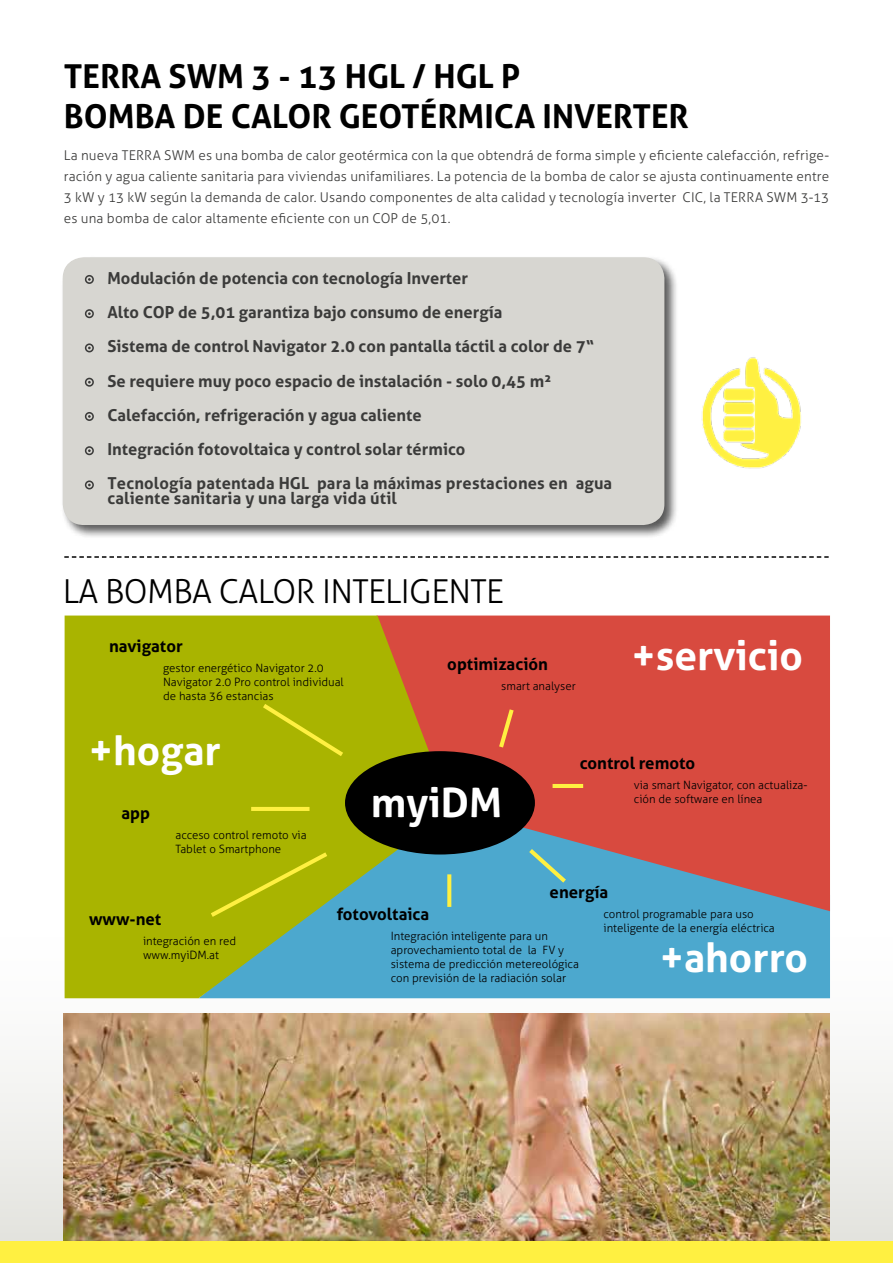
<style>
.page{position:relative;width:893px;height:1263px;background:#fff}
.page>*{position:absolute;margin:0;border:0;box-sizing:border-box;transform-origin:0 0}
.t1{font:700 40.5px "Aller";color:#fff}
.t2{font:700 33px/39.6px "Aller";color:#000}
.t3{font:300 33px "Aller";letter-spacing:-.02em;color:#000}
.t4{font:700 16.8px "Aller";color:#000}
.t5{font:700 16.5px/34.2px "Aller";color:#3b3b3a}
.t6{font:300 13.5px/21px "Aller";letter-spacing:.01em;color:#3b3b3a;text-align:justify}
.t7{font:300 11.55px/13.8px "Aller";color:#000}
</style>
<div class="page">
<svg style="left:0;top:933px;width:893px;height:309px;fill:#f7f7f6"></svg>
<div style="left:60px;top:255px;width:619px;height:284px;background:#000;opacity:.65"></div>
<div style="left:63px;top:257px;width:601px;height:268px;background:#d7d6d1;border-radius:21px"></div>
<svg style="left:85px;top:275px;width:9px;height:9px"></svg>
<svg style="left:85px;top:309px;width:9px;height:9px"></svg>
<svg style="left:85px;top:343px;width:9px;height:9px"></svg>
<svg style="left:85px;top:378px;width:9px;height:9px"></svg>
<svg style="left:85px;top:412px;width:9px;height:9px"></svg>
<svg style="left:85px;top:446px;width:9px;height:9px"></svg>
<svg style="left:85px;top:480px;width:9px;height:9px"></svg>
<img style="left:664px;top:310px;width:137px;height:167px">
<svg style="left:64px;top:556px;width:765px;height:2px"></svg>
<img style="left:64px;top:1014px;width:765px;height:228px">
<div style="left:0;top:1242px;width:893px;height:21px;background:#fff041"></div>
<div style="left:451px;top:911px;width:379px;height:87px;background:#4ca8ce"></div>
<svg style="left:451px;top:615px;width:379px;height:296px;background:#c25855"></svg>
<svg style="left:65px;top:615px;width:386px;height:383px;background:#9bac28"></svg>
<div style="left:345px;top:751px;width:190px;height:103px;background:#000;border-radius:50%"></div>
<svg style="left:525px;top:845px;width:45px;height:42px;background:#5dafc0"></svg>
<hr style="left:251px;top:807px;width:59px;height:4px;background:#fff041">
<hr style="left:553px;top:784px;width:30px;height:4px;background:#fff041">
<svg style="left:447px;top:874px;width:4px;height:33px"></svg>
<svg style="left:496px;top:705px;width:21px;height:47px"></svg>
<svg style="left:258px;top:700px;width:90px;height:60px;background:#aeb804"></svg>
<svg style="left:206px;top:849px;width:126px;height:71px;background:#aab70a"></svg>
<h2 class="t2" style="left:64px;top:57px;width:626px">TERRA SWM 3 - 13 HGL / HGL P<br>BOMBA DE CALOR GEOTÉRMICA INVERTER</h2>
<p class="t6" style="left:64px;top:145px;width:767px">La nueva TERRA SWM es una bomba de calor geotérmica con la que obtendrá de forma simple y eficiente calefacción, refrige&shy;ración y agua caliente sanitaria para viviendas unifamiliares. La potencia de la bomba de calor se ajusta continuamente entre 3 kW y 13 kW según la demanda de calor. Usando componentes de alta calidad y tecnología inverter CIC, la TERRA SWM 3-13 es una bomba de calor altamente eficiente con un COP de 5,01.</p>
<p class="t5" style="left:107px;top:261px;width:506px">Modulación de potencia con tecnología Inverter<br>Alto COP de 5,01 garantiza bajo consumo de energía<br>Sistema de control Navigator 2.0 con pantalla táctil a color de 7“ Se requiere muy poco espacio de instalación - solo 0,45 m²<br>Calefacción, refrigeración y agua caliente<br>Integración fotovoltaica y control solar térmico<br>Tecnología patentada HGL para la máximas prestaciones en agua</p>
<h3 class="t5" style="left:107px;top:482px;width:291px">caliente sanitaria y una larga vida útil</h3>
<h2 class="t3" style="left:63px;top:572px;width:443px">LA BOMBA CALOR INTELIGENTE</h2>
<h3 class="t4" style="left:109px;top:636px;width:75px">navigator</h3>
<p class="t7" style="left:163px;top:661px;width:182px">gestor energético Navigator 2.0<br>Navigator 2.0 Pro control individual de hasta 36 estancias</p>
<h3 class="t4" style="left:447px;top:654px;width:102px">optimización</h3>
<p class="t7" style="left:501px;top:679px;width:76px">smart analyser</p>
<h1 class="t1" style="left:631px;top:632px;width:173px">+servicio</h1>
<h1 class="t1" style="left:89px;top:727px;width:133px">+hogar</h1>
<h3 class="t4" style="left:122px;top:803px;width:30px">app</h3>
<p class="t7" style="left:176px;top:828px;width:133px">acceso control remoto via<br>Tablet o Smartphone</p>
<h3 class="t4" style="left:89px;top:909px;width:74px">www-net</h3>
<p class="t7" style="left:143px;top:934px;width:95px">integración en red www.myiDM.at</p>
<h1 class="t1" style="left:371px;top:779px;width:133px">myiDM</h1>
<h3 class="t4" style="left:580px;top:753px;width:117px">control remoto</h3>
<p class="t7" style="left:634px;top:778px;width:175px">via smart Navigator, con actualiza&shy;ción de software en línea</p>
<h3 class="t4" style="left:550px;top:882px;width:60px">energía</h3>
<p class="t7" style="left:604px;top:907px;width:173px">control programable para uso inteligente de la energía eléctrica</p>
<h3 class="t4" style="left:337px;top:904px;width:94px">fotovoltaica</h3>
<p class="t7" style="left:391px;top:929px;width:190px">Integración inteligente para un aprovechamiento total de la FV y sistema de predicción metereológica con previsión de la radiación solar</p>
<h1 class="t1" style="left:660px;top:934px;width:150px">+ahorro</h1>
</div>
